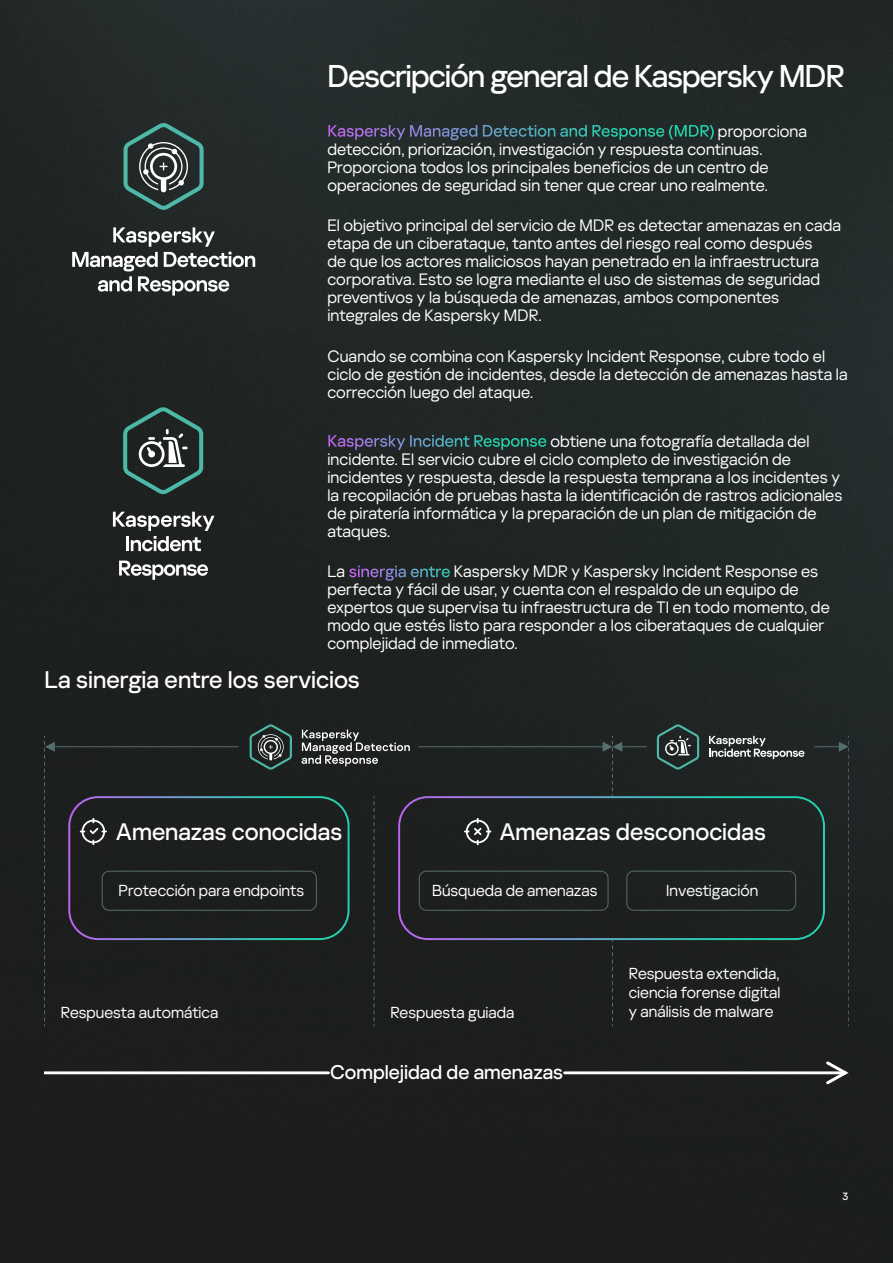
<style>
.page{position:relative;width:893px;height:1263px;background:#fff}
.page>*{position:absolute;margin:0;border:0;box-sizing:border-box;transform-origin:0 0}
.t1{font:500 31.5px "Kaspersky Sans Display";letter-spacing:-.03em;color:#fff}
.h5_v3{font:500 24px "Kaspersky Sans Display";color:#fff}
.t2{font:500 23.85px "Kaspersky Sans Display";color:#fff}
.t3{font:500 19.8px "Kaspersky Sans Display";color:#fff}
.t4{font:16.5px/18px "Kaspersky Sans Display";letter-spacing:.005em;color:#fff}
.t5{font:15.9px/19px "Kaspersky Sans Display";color:#fff;text-align:justify}
.t6{font:500 10.5px "Kaspersky Sans Display";color:#fff}
.s1{font-weight:500}
</style>
<div class="page">
<img style="left:0;top:0;width:893px;height:1263px">
<svg style="left:113px;top:512px;width:101px;height:39px"></svg>
<svg style="left:119px;top:561px;width:89px;height:19px"></svg>
<svg style="left:123px;top:407px;width:80px;height:87px;background:#384b47"></svg>
<svg style="left:72px;top:227px;width:183px;height:69px;background:#515655"></svg>
<svg style="left:124px;top:123px;width:80px;height:87px;background:#3e5250"></svg>
<hr style="left:565px;top:1071px;width:280px;height:3px;background:#fff">
<hr style="left:45px;top:1071px;width:283px;height:3px;background:#fff">
<svg style="left:823px;top:1059px;width:25px;height:26px"></svg>
<svg style="left:612px;top:940px;width:1px;height:86px"></svg>
<svg style="left:374px;top:796px;width:1px;height:230px"></svg>
<hr style="left:419px;top:746px;width:185px;height:1px;background:#556e6e">
<hr style="left:54px;top:746px;width:184px;height:1px;background:#556e6e">
<div style="left:45px;top:736px;width:10px;height:290px;background:#1c1e1e"></div>
<div style="left:814px;top:736px;width:35px;height:290px;background:#1e2221"></div>
<svg style="left:603px;top:736px;width:44px;height:60px;background:#212725"></svg>
<svg style="left:302px;top:729px;width:108px;height:37px;background:#484b4a"></svg>
<svg style="left:250px;top:724px;width:42px;height:46px;background:#394b48"></svg>
<svg style="left:709px;top:736px;width:95px;height:23px;background:#575a5a"></svg>
<svg style="left:657px;top:724px;width:42px;height:46px;background:#384b49"></svg>
<svg style="left:68px;top:796px;width:282px;height:144px;background:#202526"></svg>
<svg style="left:398px;top:796px;width:427px;height:144px;background:#202727"></svg>
<h3 class="t1" style="left:327px;top:53px;width:519px">Descripción general de Kaspersky MDR</h3>
<p class="t4" style="left:327px;top:121px;width:481px"><span class="s1">Kaspersky Managed Detection and Response (MDR)</span> proporciona detección, priorización, investigación y respuesta continuas.<br>Proporciona todos los principales beneficios de un centro de operaciones de seguridad sin tener que crear uno realmente.</p>
<p class="t4" style="left:327px;top:215px;width:515px">El objetivo principal del servicio de MDR es detectar amenazas en cada etapa de un ciberataque, tanto antes del riesgo real como después<br>de que los actores maliciosos hayan penetrado en la infraestructura corporativa. Esto se logra mediante el uso de sistemas de seguridad preventivos y la búsqueda de amenazas, ambos componentes integrales de Kaspersky MDR.</p>
<p class="t4" style="left:327px;top:346px;width:522px">Cuando se combina con Kaspersky Incident Response, cubre todo el ciclo de gestión de incidentes, desde la detección de amenazas hasta la corrección luego del ataque.</p>
<p class="t4" style="left:327px;top:431px;width:516px"><span class="s1">Kaspersky Incident Response</span> obtiene una fotografía detallada del incidente. El servicio cubre el ciclo completo de investigación de incidentes y respuesta, desde la respuesta temprana a los incidentes y la recopilación de pruebas hasta la identificación de rastros adicionales de piratería informática y la preparación de un plan de mitigación de ataques.</p>
<p class="t4" style="left:327px;top:561px;width:504px">La <span class="s1">sinergia entre</span> Kaspersky MDR y Kaspersky Incident Response es perfecta y fácil de usar, y cuenta con el respaldo de un equipo de expertos que supervisa tu infraestructura de TI en todo momento, de modo que estés listo para responder a los ciberataques de cualquier complejidad de inmediato.</p>
<p class="h5_v3" style="left:45px;top:662px;width:317px">La sinergia entre los servicios</p>
<p class="t2" style="left:116px;top:814px;width:228px">Amenazas conocidas</p>
<p class="t2" style="left:499px;top:814px;width:268px">Amenazas desconocidas</p>
<p class="t5" style="left:119px;top:880px;width:187px">Protección para endpoints</p>
<p class="t5" style="left:432px;top:880px;width:167px">Búsqueda de amenazas</p>
<p class="t5" style="left:666px;top:880px;width:93px">Investigación</p>
<p class="t5" style="left:61px;top:1002px;width:159px">Respuesta automática</p>
<p class="t5" style="left:390px;top:1002px;width:125px">Respuesta guiada</p>
<p class="t3" style="left:330px;top:1058px;width:235px">Complejidad de amenazas</p>
<p class="t5" style="left:629px;top:963px;width:153px">Respuesta extendida, ciencia forense digital y análisis de malware</p>
<p class="t6" style="left:842px;top:1189px;width:7px">3</p>
</div>
